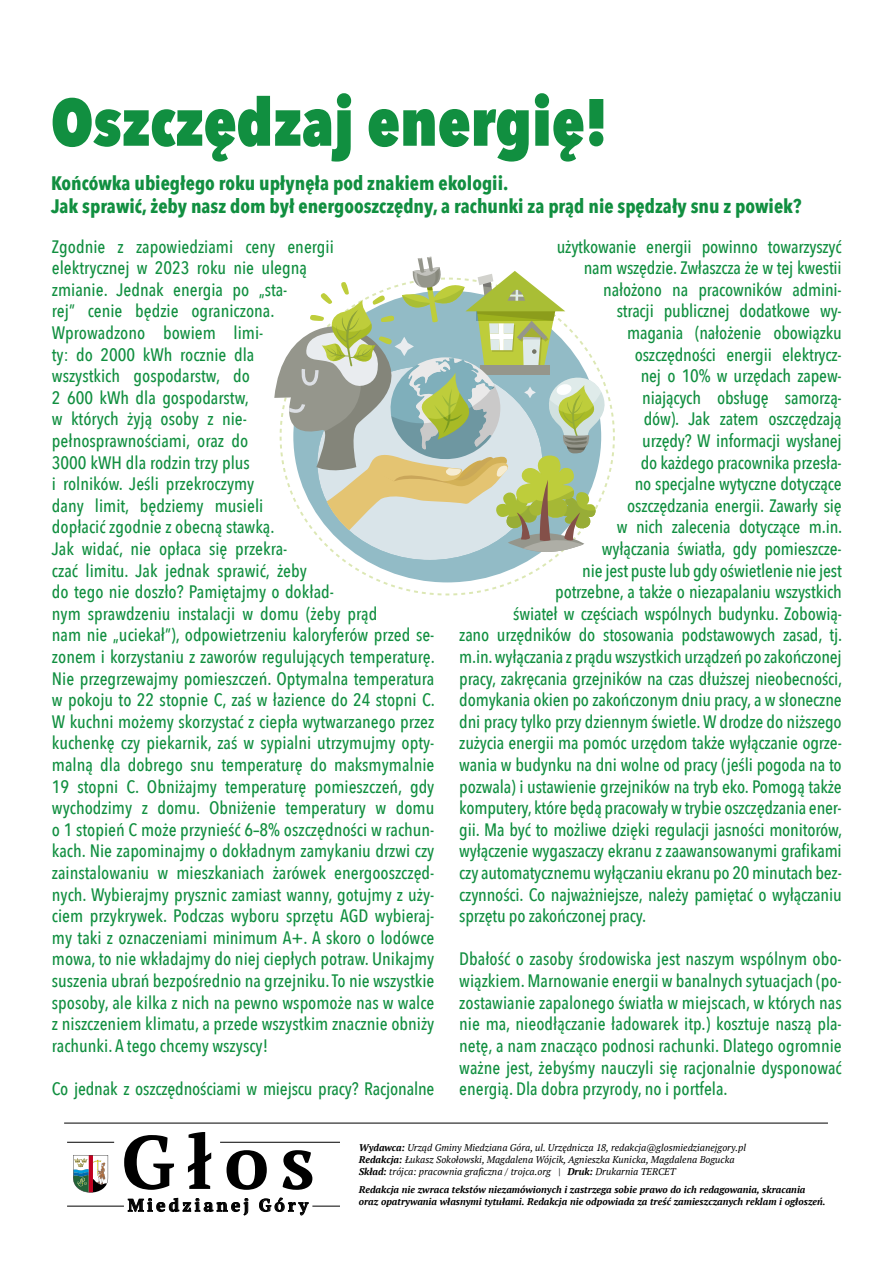
<style>
.page{position:relative;width:893px;height:1263px;background:#fff}
.page>*{position:absolute;margin:0;border:0;box-sizing:border-box;transform-origin:0 0}
.t1{font:700 75.6px "PT Serif";color:#000}
.t2{font:800 66px "Avenir Next Condensed";color:#118f40}
.t3{font:700 19.5px/23.4px "Avenir Next Condensed";color:#118f40}
.t4{font:500 18px/21.6px "Avenir Next Condensed";letter-spacing:-.005em;color:#118f40}
.t5{font:700 17.25px "PT Serif";letter-spacing:.19em;color:#000}
.t6{font:italic 9.75px/11.9px "PT Serif";color:#000}
.t7{font:italic 700 9.75px/11.7px "PT Serif";color:#000}
.s1{font-weight:700}
</style>
<div class="page">
<svg style="left:128px;top:1198px;width:120px;height:17px"></svg>
<svg style="left:73px;top:1155px;width:35px;height:37px"></svg>
<hr style="left:67px;top:1206px;width:57px;height:1px;background:#000">
<svg style="left:259px;top:1198px;width:81px;height:17px"></svg>
<hr style="left:67px;top:1142px;width:47px;height:1px;background:#000">
<hr style="left:220px;top:1142px;width:120px;height:1px;background:#000">
<hr style="left:64px;top:1123px;width:764px;height:1px;background:#000">
<svg style="left:332px;top:397px;width:283px;height:198px"></svg>
<svg style="left:274px;top:257px;width:335px;height:295px"></svg>
<h2 class="t2" style="left:51px;top:81px;width:558px">Oszczędzaj energię!</h2>
<p class="t3" style="left:51px;top:171px;width:752px">Końcówka ubiegłego roku upłynęła pod znakiem ekologii.<br>Jak sprawić, żeby nasz dom był energooszczędny, a rachunki za prąd nie spędzały snu z powiek?</p>
<p class="t4" style="left:52px;top:235px;width:385px">Zgodnie z zapowiedziami ceny energii<br>elektrycznej w 2023 roku nie ulegną<br>zmianie. Jednak energia po „sta-<br>rej” cenie będzie ograniczona.<br>Wprowadzono bowiem limi-<br>ty: do 2000 kWh rocznie dla<br>wszystkich gospodarstw, do<br>2 600 kWh dla gospodarstw,<br>w których żyją osoby z nie-<br>pełnosprawnościami, oraz do<br>3000 kWH dla rodzin trzy plus<br>i rolników. Jeśli przekroczymy<br>dany limit, będziemy musieli<br>dopłacić zgodnie z obecną stawką.<br>Jak widać, nie opłaca się przekra-<br>czać limitu. Jak jednak sprawić, żeby<br>do tego nie doszło? Pamiętajmy o dokład-<br>nym sprawdzeniu instalacji w domu (żeby prąd<br>nam nie „uciekał”), odpowietrzeniu kaloryferów przed se&shy;zonem i korzystaniu z zaworów regulujących temperaturę.<br>Nie przegrzewajmy pomieszczeń. Optymalna temperatura w pokoju to 22 stopnie C, zaś w łazience do 24 stopni C.<br>W kuchni możemy skorzystać z ciepła wytwarzanego przez kuchenkę czy piekarnik, zaś w sypialni utrzymujmy opty&shy;malną dla dobrego snu temperaturę do maksmymalnie 19 stopni C. Obniżajmy temperaturę pomieszczeń, gdy wychodzimy z domu. Obniżenie temperatury w domu o 1 stopień C może przynieść 6–8% oszczędności w rachun&shy;kach. Nie zapominajmy o dokładnym zamykaniu drzwi czy zainstalowaniu w mieszkaniach żarówek energooszczęd&shy;nych. Wybierajmy prysznic zamiast wanny, gotujmy z uży&shy;ciem przykrywek. Podczas wyboru sprzętu AGD wybieraj&shy;my taki z oznaczeniami minimum A+. A skoro o lodówce mowa, to nie wkładajmy do niej ciepłych potraw. Unikajmy suszenia ubrań bezpośrednio na grzejniku. To nie wszystkie sposoby, ale kilka z nich na pewno wspomoże nas w walce z niszczeniem klimatu, a przede wszystkim znacznie obniży rachunki. A tego chcemy wszyscy!</p>
<p class="t4" style="left:52px;top:1078px;width:384px">Co jednak z oszczędnościami w miejscu pracy? Racjonalne</p>
<h1 class="t1" style="left:121px;top:1111px;width:195px">Głos</h1>
<p class="t5" style="left:128px;top:1193px;width:182px">Miedzianej Góry</p>
<p class="t4" style="left:557px;top:235px;width:287px">użytkowanie energii powinno towarzyszyć</p>
<p class="t4" style="left:584px;top:257px;width:260px">nam wszędzie. Zwłaszcza że w tej kwestii</p>
<p class="t4" style="left:603px;top:279px;width:240px">nałożono na pracowników admini-</p>
<p class="t4" style="left:617px;top:300px;width:227px">stracji publicznej dodatkowe wy-</p>
<p class="t4" style="left:627px;top:322px;width:216px">magania (nałożenie obowiązku</p>
<p class="t4" style="left:635px;top:343px;width:209px">oszczędności energii elektrycz-</p>
<p class="t4" style="left:641px;top:365px;width:203px">nej o 10% w urzędach zapew-</p>
<p class="t4" style="left:642px;top:387px;width:201px">niających obsługę samorzą-</p>
<p class="t4" style="left:644px;top:408px;width:200px">dów). Jak zatem oszczędzają</p>
<p class="t4" style="left:642px;top:430px;width:201px">urzędy? W informacji wysłanej</p>
<p class="t4" style="left:641px;top:451px;width:203px">do każdego pracownika przesła-</p>
<p class="t4" style="left:635px;top:473px;width:209px">no specjalne wytyczne dotyczące</p>
<p class="t4" style="left:627px;top:495px;width:216px">oszczędzania energii. Zawarły się</p>
<p class="t4" style="left:617px;top:516px;width:227px">w nich zalecenia dotyczące m.in.</p>
<p class="t4" style="left:602px;top:538px;width:242px">wyłączania światła, gdy pomieszcze-</p>
<p class="t4" style="left:582px;top:559px;width:261px">nie jest puste lub gdy oświetlenie nie jest</p>
<p class="t4" style="left:555px;top:581px;width:288px">potrzebne, a także o niezapalaniu wszystkich</p>
<p class="t4" style="left:513px;top:603px;width:330px">świateł w częściach wspólnych budynku. Zobowią-</p>
<p class="t4" style="left:459px;top:624px;width:385px">zano urzędników do stosowania podstawowych zasad, tj.</p>
<p class="t4" style="left:459px;top:646px;width:384px">m.in. wyłączania z prądu wszystkich urządzeń po zakończonej</p>
<p class="t4" style="left:459px;top:667px;width:385px">pracy, zakręcania grzejników na czas dłuższej nieobecności,</p>
<p class="t4" style="left:459px;top:689px;width:384px">domykania okien po zakończonym dniu pracy, a w słoneczne</p>
<p class="t4" style="left:459px;top:711px;width:384px">dni pracy tylko przy dziennym świetle. W drodze do niższego</p>
<p class="t4" style="left:459px;top:732px;width:384px">zużycia energii ma pomóc urzędom także wyłączanie ogrze-</p>
<p class="t4" style="left:459px;top:754px;width:384px">wania w budynku na dni wolne od pracy (jeśli pogoda na to</p>
<p class="t4" style="left:459px;top:775px;width:384px">pozwala) i ustawienie grzejników na tryb eko. Pomogą także</p>
<p class="t4" style="left:459px;top:797px;width:384px">komputery, które będą pracowały w trybie oszczędzania ener-</p>
<p class="t4" style="left:459px;top:819px;width:385px">gii. Ma być to możliwe dzięki regulacji jasności monitorów,</p>
<p class="t4" style="left:459px;top:840px;width:384px">wyłączenie wygaszaczy ekranu z zaawansowanymi grafikami</p>
<p class="t4" style="left:459px;top:862px;width:384px">czy automatycznemu wyłączaniu ekranu po 20 minutach bez-</p>
<p class="t4" style="left:459px;top:883px;width:384px">czynności. Co najważniejsze, należy pamiętać o wyłączaniu</p>
<p class="t4" style="left:459px;top:905px;width:189px">sprzętu po zakończonej pracy.</p>
<p class="t4" style="left:459px;top:948px;width:384px;text-align:justify">Dbałość o zasoby środowiska jest naszym wspólnym obo&shy;wiązkiem. Marnowanie energii w banalnych sytuacjach (po&shy;zostawianie zapalonego światła w miejscach, w których nas nie ma, nieodłączanie ładowarek itp.) kosztuje naszą pla&shy;netę, a nam znacząco podnosi rachunki. Dlatego ogromnie ważne jest, żebyśmy nauczyli się racjonalnie dysponować energią. Dla dobra przyrody, no i portfela.</p>
<p class="t6" style="left:359px;top:1142px;width:389px"><span class="s1">Wydawca:</span> Urząd Gminy Miedziana Góra, ul. Urzędnicza 18, redakcja@glosmiedzianejgory.pl<br><span class="s1">Redakcja:</span> Łukasz Sokołowski, Magdalena Wójcik, Agnieszka Kunicka, Magdalena Bogucka<br><span class="s1">Skład:</span> trójca: pracownia graficzna / trojca.org | <span class="s1">Druk:</span> Drukarnia TERCET</p>
<p class="t7" style="left:359px;top:1184px;width:468px">Redakcja nie zwraca tekstów niezamówionych i zastrzega sobie prawo do ich redagowania, skracania oraz opatrywania własnymi tytułami. Redakcja nie odpowiada za treść zamieszczanych reklam i ogłoszeń.</p>
</div>
